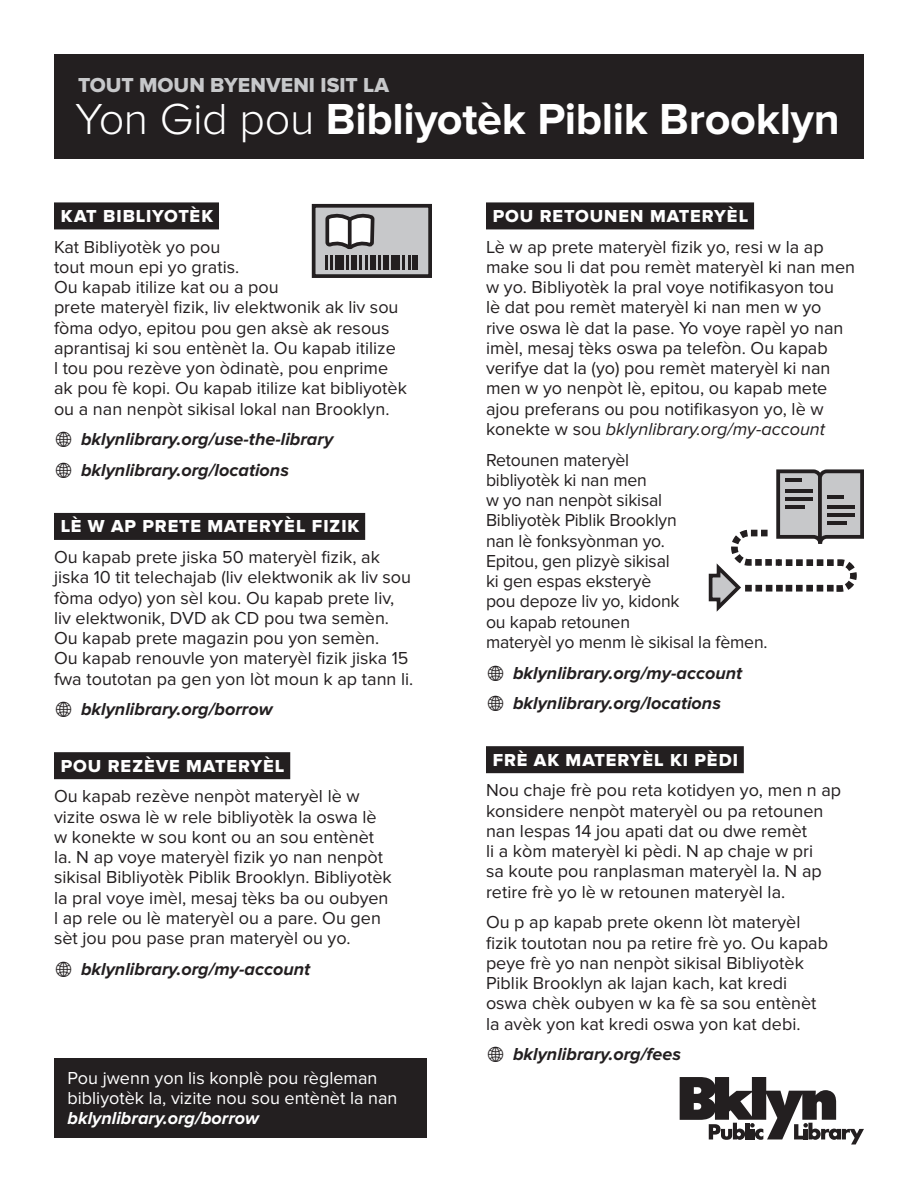
<style>
.page{position:relative;width:918px;height:1188px;background:#fff}
.page>*{position:absolute;margin:0;border:0;box-sizing:border-box;transform-origin:0 0}
.large_title_cover{font:700 45px "Proxima Nova";letter-spacing:-.005em;color:#fff}
.large_title_cover-2{font:21px "Proxima Nova Extrabld";color:#c7c8ca}
.Body_Copy{font:18px/20.2px "Proxima Nova";color:#231f20}
.t1{font:italic 700 18px "Proxima Nova";color:#231f20}
.t2{font:18px/20.2px "Proxima Nova";color:#fff}
.Subhed{font:18px "Proxima Nova Extrabld";letter-spacing:.05em;color:#fff}
.s1{font-weight:300}
.s2{font-weight:700;font-style:italic}
.s3{font-style:italic}
</style>
<div class="page">
<svg style="left:680px;top:1077px;width:184px;height:67px"></svg>
<div style="left:54px;top:1058px;width:373px;height:80px;background:#231f20"></div>
<div style="left:54px;top:54px;width:810px;height:104px;background:#231f20"></div>
<div style="left:54px;top:202px;width:165px;height:27px;background:#231f20"></div>
<div style="left:54px;top:513px;width:311px;height:27px;background:#231f20"></div>
<div style="left:54px;top:752px;width:236px;height:27px;background:#231f20"></div>
<div style="left:486px;top:202px;width:268px;height:27px;background:#231f20"></div>
<div style="left:486px;top:746px;width:258px;height:27px;background:#231f20"></div>
<svg style="left:708px;top:469px;width:156px;height:143px"></svg>
<svg style="left:311px;top:203px;width:121px;height:75px;background:#99999a"></svg>
<hr style="left:359px;top:255px;width:3px;height:15px;background:#231f20">
<div style="left:352px;top:255px;width:5px;height:15px;background:#231f20"></div>
<svg style="left:348px;top:220px;width:4px;height:27px"></svg>
<p class="large_title_cover-2" style="left:78px;top:73px;width:313px">TOUT MOUN BYENVENI ISIT LA</p>
<p class="large_title_cover" style="left:75px;top:93px;width:767px"><span class="s1">Yon Gid pou</span> Bibliyotèk Piblik Brooklyn</p>
<p class="Subhed" style="left:61px;top:206px;width:154px">KAT BIBLIYOTÈK</p>
<p class="Body_Copy" style="left:54px;top:237px;width:354px">Kat Bibliyotèk yo pou<br>tout moun epi yo gratis.<br>Ou kapab itilize kat ou a pou<br>prete materyèl fizik, liv elektwonik ak liv sou fòma odyo, epitou pou gen aksè ak resous aprantisaj ki sou entènèt la. Ou kapab itilize<br>l tou pou rezève yon òdinatè, pou enprime ak pou fè kopi. Ou kapab itilize kat bibliyotèk ou a nan nenpòt sikisal lokal nan Brooklyn.</p>
<p class="t1" style="left:81px;top:429px;width:254px">bklynlibrary.org/use-the-library</p>
<p class="t1" style="left:81px;top:460px;width:210px">bklynlibrary.org/locations</p>
<p class="Subhed" style="left:61px;top:516px;width:300px">LÈ W AP PRETE MATERYÈL FIZIK</p>
<p class="Body_Copy" style="left:54px;top:547px;width:361px">Ou kapab prete jiska 50 materyèl fizik, ak jiska 10 tit telechajab (liv elektwonik ak liv sou fòma odyo) yon sèl kou. Ou kapab prete liv, liv elektwonik, DVD ak CD pou twa semèn.<br>Ou kapab prete magazin pou yon semèn.<br>Ou kapab renouvle yon materyèl fizik jiska 15 fwa toutotan pa gen yon lòt moun k ap tann li.</p>
<p class="t1" style="left:81px;top:699px;width:193px">bklynlibrary.org/borrow</p>
<p class="Subhed" style="left:61px;top:755px;width:225px">POU REZÈVE MATERYÈL</p>
<p class="Body_Copy" style="left:54px;top:787px;width:339px">Ou kapab rezève nenpòt materyèl lè w vizite oswa lè w rele bibliyotèk la oswa lè w konekte w sou kont ou an sou entènèt la. N ap voye materyèl fizik yo nan nenpòt sikisal Bibliyotèk Piblik Brooklyn. Bibliyotèk la pral voye imèl, mesaj tèks ba ou oubyen l ap rele ou lè materyèl ou a pare. Ou gen sèt jou pou pase pran materyèl ou yo.</p>
<p class="t1" style="left:81px;top:959px;width:231px">bklynlibrary.org/my-account</p>
<p class="t2" style="left:68px;top:1068px;width:332px">Pou jwenn yon lis konplè pou règleman bibliyotèk la, vizite nou sou entènèt la nan <span class="s2">bklynlibrary.org/borrow</span></p>
<p class="Subhed" style="left:493px;top:206px;width:257px">POU RETOUNEN MATERYÈL</p>
<p class="Body_Copy" style="left:486px;top:237px;width:371px">Lè w ap prete materyèl fizik yo, resi w la ap make sou li dat pou remèt materyèl ki nan men w yo. Bibliyotèk la pral voye notifikasyon tou<br>lè dat pou remèt materyèl ki nan men w yo<br>rive oswa lè dat la pase. Yo voye rapèl yo nan imèl, mesaj tèks oswa pa telefòn. Ou kapab verifye dat la (yo) pou remèt materyèl ki nan men w yo nenpòt lè, epitou, ou kapab mete ajou preferans ou pou notifikasyon yo, lè w konekte w sou <span class="s3">bklynlibrary.org/my-account</span></p>
<p class="Body_Copy" style="left:486px;top:450px;width:283px">Retounen materyèl<br>bibliyotèk ki nan men<br>w yo nan nenpòt sikisal<br>Bibliyotèk Piblik Brooklyn<br>nan lè fonksyònman yo.<br>Epitou, gen plizyè sikisal<br>ki gen espas eksteryè<br>pou depoze liv yo, kidonk<br>ou kapab retounen<br>materyèl yo menm lè sikisal la fèmen.</p>
<p class="t1" style="left:513px;top:663px;width:231px">bklynlibrary.org/my-account</p>
<p class="t1" style="left:513px;top:693px;width:210px">bklynlibrary.org/locations</p>
<p class="Subhed" style="left:493px;top:749px;width:247px">FRÈ AK MATERYÈL KI PÈDI</p>
<p class="Body_Copy" style="left:486px;top:781px;width:357px">Nou chaje frè pou reta kotidyen yo, men n ap konsidere nenpòt materyèl ou pa retounen nan lespas 14 jou apati dat ou dwe remèt<br>li a kòm materyèl ki pèdi. N ap chaje w pri<br>sa koute pou ranplasman materyèl la. N ap retire frè yo lè w retounen materyèl la.</p>
<p class="Body_Copy" style="left:486px;top:913px;width:344px">Ou p ap kapab prete okenn lòt materyèl fizik toutotan nou pa retire frè yo. Ou kapab peye frè yo nan nenpòt sikisal Bibliyotèk Piblik Brooklyn ak lajan kach, kat kredi oswa chèk oubyen w ka fè sa sou entènèt la avèk yon kat kredi oswa yon kat debi.</p>
<p class="t1" style="left:513px;top:1044px;width:169px">bklynlibrary.org/fees</p>
</div>
